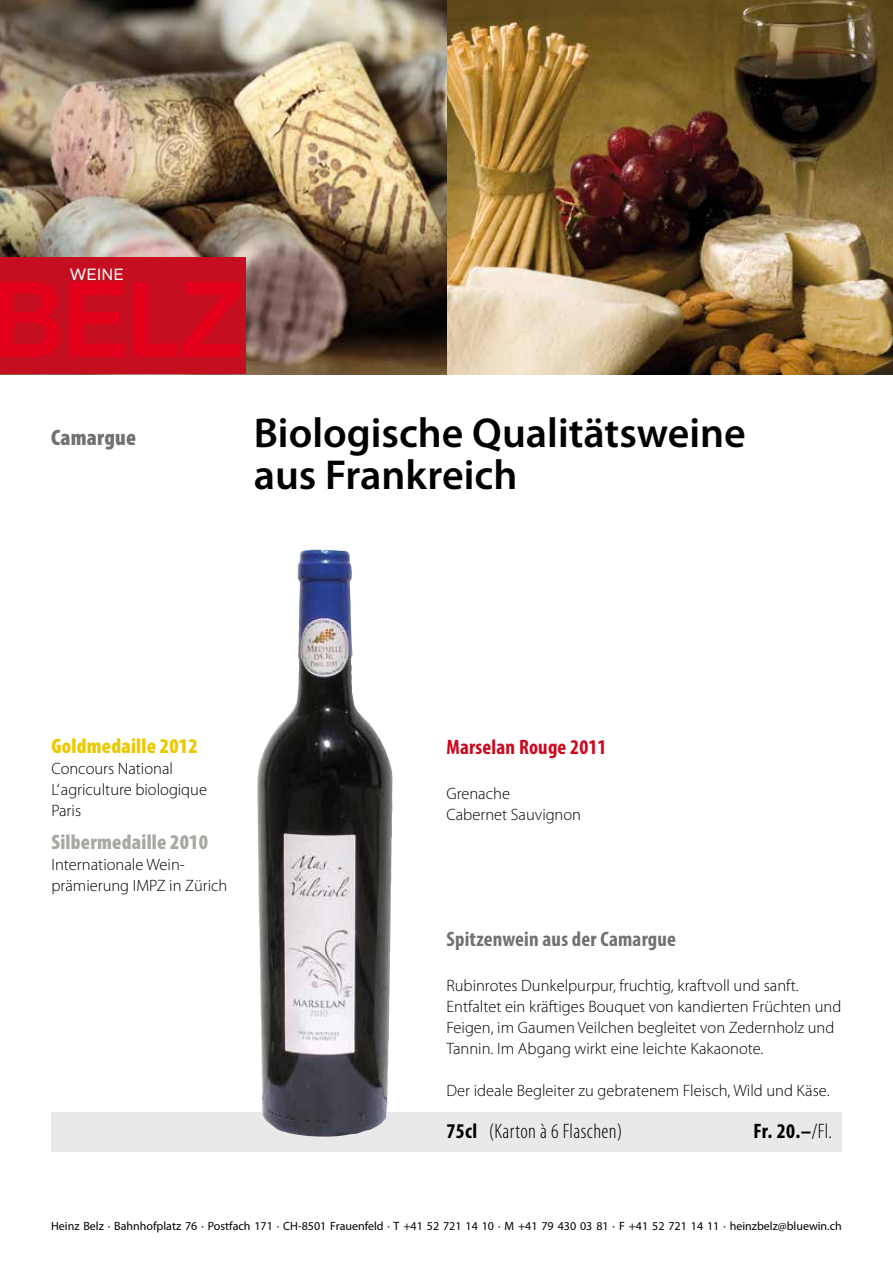
<style>
.page{position:relative;width:893px;height:1263px;background:#fff}
.page>*{position:absolute;margin:0;border:0;box-sizing:border-box;transform-origin:0 0}
.t1{font:700 104.55px "Akzidenz Grotesk";color:#e2001a}
.t2{font:600 42px/42px "Myriad Pro";color:#000}
.t3{font:900 condensed 22.5px "Myriad Pro";letter-spacing:.01em;color:#707172}
.t4{font:700 condensed 21px "Myriad Pro";letter-spacing:.01em;color:#707172}
.t5{font:300 condensed 21px "Myriad Pro";letter-spacing:.02em;color:#000}
.t6{font:900 condensed 21px "Myriad Pro";letter-spacing:.01em;color:#a9a9a3}
.t7{font:700 condensed 21px "Myriad Pro";letter-spacing:.01em;color:#cd071e}
.t8{font:900 condensed 21px "Myriad Pro";letter-spacing:.01em;color:#ebc900}
.t9{font:700 condensed 21px "Myriad Pro";color:#000}
.t10{font:300 16.5px/21px "Myriad Pro";color:#000}
.t11{font:15.9px "Akzidenz Grotesk";letter-spacing:.04em;color:#fff}
.t12{font:12px "Myriad Pro";color:#000}
.s1{font-weight:700}
.s2{font-weight:300}
</style>
<div class="page">
<img style="left:446px;top:0;width:447px;height:374px">
<img style="left:0;top:0;width:446px;height:374px">
<div style="left:51px;top:1112px;width:791px;height:40px;background:#e9e9ea"></div>
<div style="left:0;top:257px;width:246px;height:117px;background:#c50e1f"></div>
<img style="left:257px;top:549px;width:136px;height:588px">
<p class="t11" style="left:70px;top:265px;width:55px">WEINE</p>
<h1 class="t1" style="left:-7px;top:258px;width:251px">BELZ</h1>
<h3 class="t3" style="left:51px;top:423px;width:87px">Camargue</h3>
<h2 class="t2" style="left:254px;top:410px;width:494px">Biologische Qualitätsweine aus Frankreich</h2>
<p class="t8" style="left:51px;top:732px;width:148px">Goldmedaille 2012</p>
<p class="t10" style="left:51px;top:758px;width:157px">Concours National<br>L‘agriculture biologique<br>Paris</p>
<p class="t6" style="left:51px;top:828px;width:158px">Silbermedaille 2010</p>
<p class="t10" style="left:51px;top:854px;width:178px">Internationale Wein&shy;prämierung IMPZ in Zürich</p>
<p class="t7" style="left:446px;top:734px;width:162px">Marselan Rouge 2011</p>
<p class="t10" style="left:446px;top:783px;width:136px">Grenache<br>Cabernet Sauvignon</p>
<p class="t4" style="left:446px;top:926px;width:231px">Spitzenwein aus der Camargue</p>
<p class="t10" style="left:446px;top:975px;width:396px">Rubinrotes Dunkelpurpur, fruchtig, kraftvoll und sanft.<br>Entfaltet ein kräftiges Bouquet von kandierten Früchten und Feigen, im Gaumen Veilchen begleitet von Zedernholz und Tannin. Im Abgang wirkt eine leichte Kakaonote.</p>
<p class="t10" style="left:446px;top:1080px;width:385px">Der ideale Begleiter zu gebratenem Fleisch, Wild und Käse.</p>
<p class="t5" style="left:446px;top:1119px;width:177px"><span class="s1">75cl</span> (Karton à 6 Flaschen)</p>
<p class="t9" style="left:753px;top:1118px;width:80px">Fr. 20.–<span class="s2">/Fl.</span></p>
<p class="t12" style="left:51px;top:1219px;width:792px">Heinz Belz · Bahnhofplatz 76 · Postfach 171 · CH-8501 Frauenfeld · T +41 52 721 14 10 · M +41 79 430 03 81 · F +41 52 721 14 11 · heinzbelz@bluewin.ch</p>
</div>
